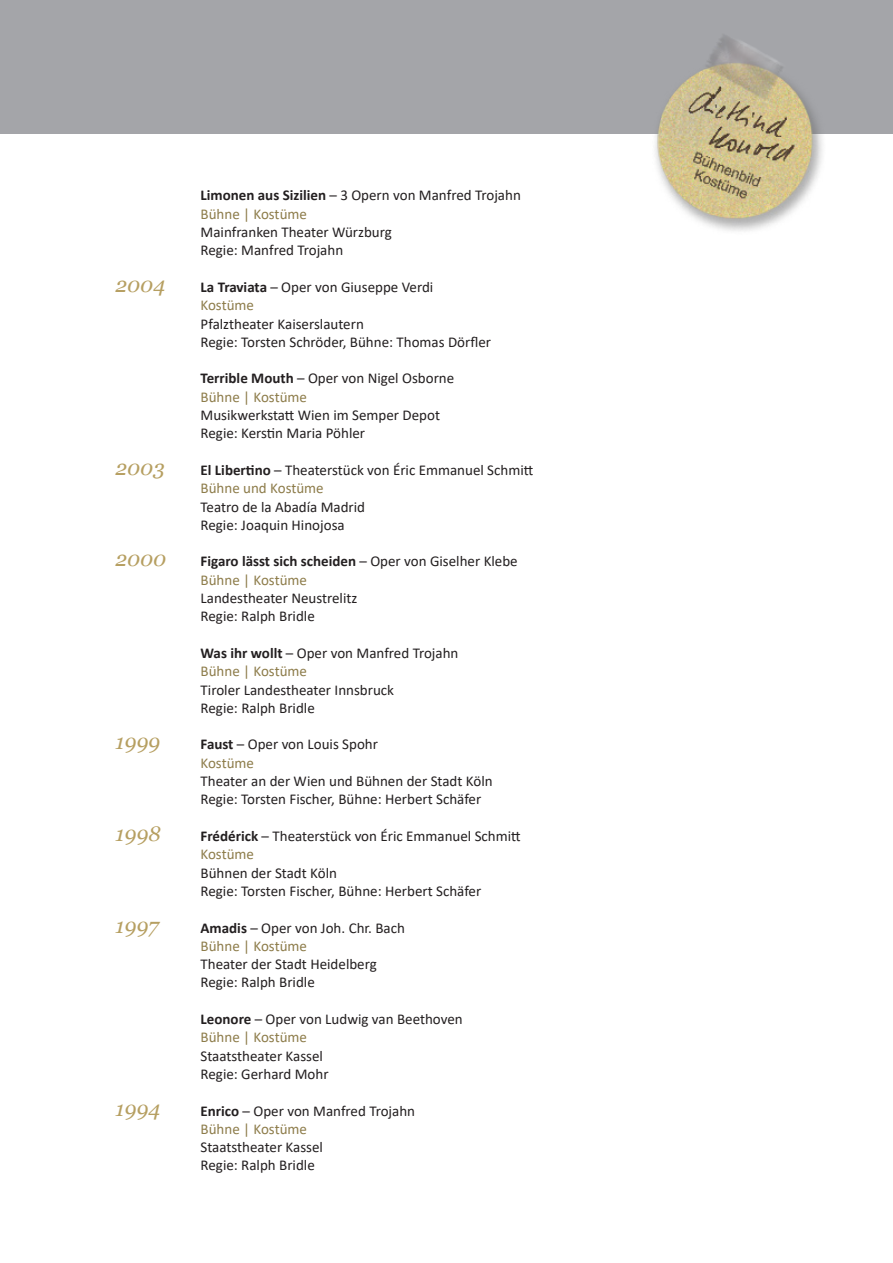
<style>
.page{position:relative;width:893px;height:1263px;background:#fff}
.page>*{position:absolute;margin:0;border:0;box-sizing:border-box;transform-origin:0 0}
.t1{font:italic 21px "Georgia";color:#b69f61}
.t2{font:15px/18.3px "Calibri";color:#231f20}
.t3{font:700 15px/18.3px "Calibri";color:#231f20}
.s1{font-weight:700}
.s2{color:#8d7c4a}
.s3{font-weight:400}
.s4{font-weight:400;color:#8d7c4a}
</style>
<div class="page">
<img style="left:0;top:0;width:893px;height:231px">
<p class="t2" style="left:201px;top:186px;width:322px"><span class="s1">Limonen aus Sizilien</span> – 3 Opern von Manfred Trojahn<br><span class="s2">Bühne | Kostüme</span></p>
<p class="t2" style="left:201px;top:222px;width:193px">Mainfranken Theater Würzburg<br>Regie: Manfred Trojahn</p>
<h1 class="t1" style="left:116px;top:271px;width:51px">2004</h1>
<p class="t2" style="left:201px;top:277px;width:234px"><span class="s1">La Traviata</span> – Oper von Giuseppe Verdi<br><span class="s2">Kostüme</span></p>
<p class="t2" style="left:201px;top:314px;width:292px">Pfalztheater Kaiserslautern<br>Regie: Torsten Schröder, Bühne: Thomas Dörfler</p>
<p class="t2" style="left:201px;top:369px;width:255px"><span class="s1">Terrible Mouth</span> – Oper von Nigel Osborne<br><span class="s2">Bühne | Kostüme</span></p>
<p class="t2" style="left:201px;top:405px;width:241px">Musikwerkstatt Wien im Semper Depot<br>Regie: Kerstin Maria Pöhler</p>
<h1 class="t1" style="left:116px;top:454px;width:51px">2003</h1>
<p class="t2" style="left:201px;top:460px;width:334px"><span class="s1">El Libertino</span> – Theaterstück von Éric Emmanuel Schmitt<br><span class="s2">Bühne und Kostüme</span></p>
<p class="t2" style="left:201px;top:497px;width:166px">Teatro de la Abadía Madrid<br>Regie: Joaquin Hinojosa</p>
<h1 class="t1" style="left:116px;top:546px;width:52px">2000</h1>
<p class="t3" style="left:201px;top:552px;width:319px">Figaro lässt sich scheiden <span class="s3">– Oper von Giselher Klebe<br></span><span class="s4">Bühne | Kostüme</span></p>
<p class="t2" style="left:201px;top:588px;width:158px">Landestheater Neustrelitz<br>Regie: Ralph Bridle</p>
<p class="t2" style="left:201px;top:643px;width:259px"><span class="s1">Was ihr wollt</span> – Oper von Manfred Trojahn<br><span class="s2">Bühne | Kostüme</span></p>
<p class="t2" style="left:201px;top:680px;width:195px">Tiroler Landestheater Innsbruck<br>Regie: Ralph Bridle</p>
<h1 class="t1" style="left:116px;top:729px;width:46px">1999</h1>
<p class="t2" style="left:201px;top:735px;width:179px"><span class="s1">Faust</span> – Oper von Louis Spohr<br><span class="s2">Kostüme</span></p>
<p class="t2" style="left:201px;top:771px;width:294px">Theater an der Wien und Bühnen der Stadt Köln<br>Regie: Torsten Fischer, Bühne: Herbert Schäfer</p>
<h1 class="t1" style="left:116px;top:820px;width:47px">1998</h1>
<p class="t2" style="left:201px;top:826px;width:322px"><span class="s1">Frédérick</span> – Theaterstück von Éric Emmanuel Schmitt<br><span class="s2">Kostüme</span></p>
<p class="t2" style="left:201px;top:863px;width:282px">Bühnen der Stadt Köln<br>Regie: Torsten Fischer, Bühne: Herbert Schäfer</p>
<h1 class="t1" style="left:116px;top:912px;width:45px">1997</h1>
<p class="t2" style="left:201px;top:918px;width:206px"><span class="s1">Amadis</span> – Oper von Joh. Chr. Bach<br><span class="s2">Bühne | Kostüme</span></p>
<p class="t2" style="left:201px;top:954px;width:178px">Theater der Stadt Heidelberg<br>Regie: Ralph Bridle</p>
<p class="t2" style="left:201px;top:1009px;width:264px"><span class="s1">Leonore</span> – Oper von Ludwig van Beethoven<br><span class="s2">Bühne | Kostüme</span></p>
<p class="t2" style="left:201px;top:1046px;width:130px">Staatstheater Kassel<br>Regie: Gerhard Mohr</p>
<h1 class="t1" style="left:116px;top:1095px;width:46px">1994</h1>
<p class="t2" style="left:201px;top:1101px;width:216px"><span class="s1">Enrico</span> – Oper von Manfred Trojahn<br><span class="s2">Bühne | Kostüme</span></p>
<p class="t2" style="left:201px;top:1137px;width:124px">Staatstheater Kassel<br>Regie: Ralph Bridle</p>
</div>
